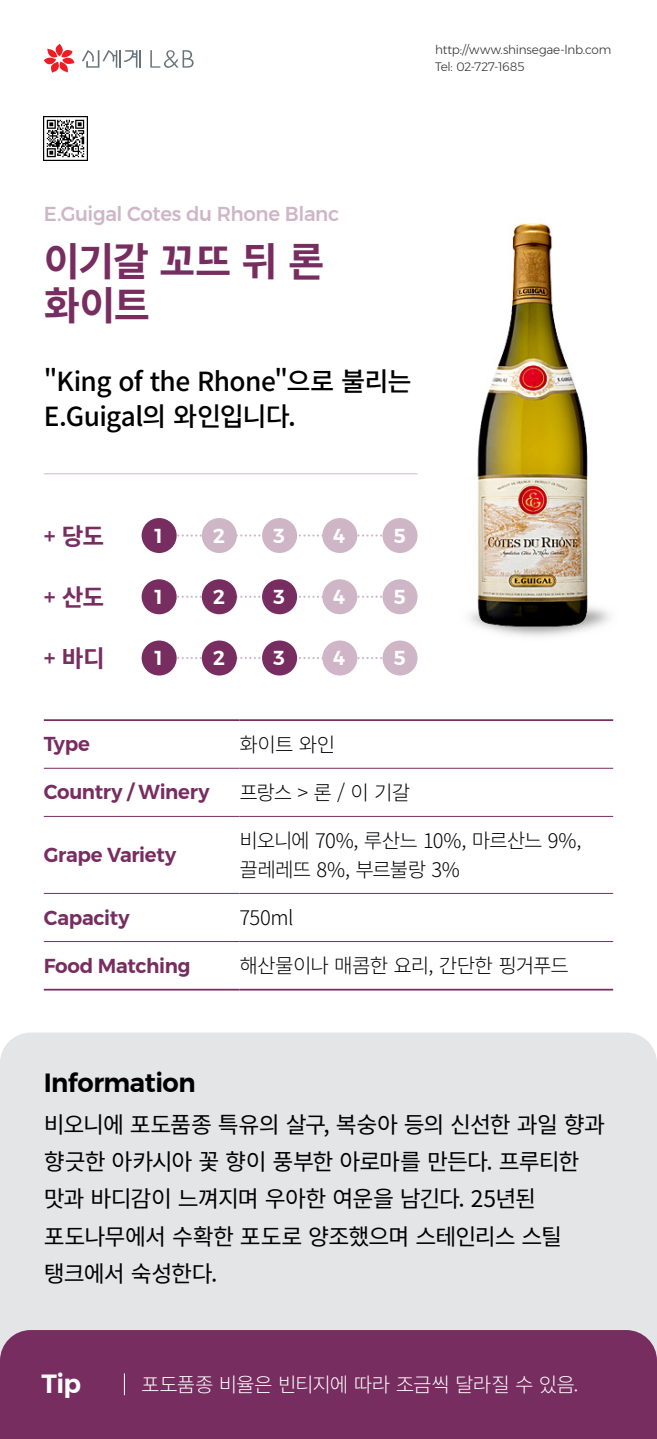
<style>
.page{position:relative;width:657px;height:1439px;background:#fff}
.page>*{position:absolute;margin:0;border:0;box-sizing:border-box;transform-origin:0 0}
.와인제목_45{font:700 39.38px/43.8px "Source Han Sans K";letter-spacing:-.045em;color:#772d60}
.와인소개_30{font:500 26.25px/35px "Source Han Sans K";letter-spacing:-.025em;color:#000}
.t1{font:600 26.25px "Montserrat";letter-spacing:-.02em;color:#000}
.본문영문_30{font:600 26.25px "Montserrat";color:#fff}
.본문_26{font:700 23.62px "Source Han Sans K";color:#772d60}
.t2{font:22.75px/37.2px "Source Han Sans K";letter-spacing:-.04em;color:#000}
.표__팁_23{font:300 20.12px/28.9px "Source Han Sans K";letter-spacing:-.045em;color:#000}
.표_영문{font:600 20.12px "Montserrat";letter-spacing:-.015em;color:#772d60}
.와인영문_23{font:500 20.12px "Montserrat";letter-spacing:-.02em;color:#cfb6c7}
.표__팁_23-2{font:300 20.12px "Source Han Sans K";letter-spacing:-.05em;color:#fff}
.표_영문-2{font:600 20.12px "Montserrat";color:#fff}
.신세계_주소전화_14{font:300 12.25px "Montserrat";letter-spacing:-.015em;color:#333}
.s1{font-family:"Montserrat";font-weight:500}
</style>
<div class="page">
<img style="left:377px;top:222px;width:233px;height:415px">
<svg style="left:44px;top:44px;width:30px;height:29px"></svg>
<svg style="left:82px;top:50px;width:58px;height:18px"></svg>
<svg style="left:150px;top:50px;width:43px;height:18px"></svg>
<img style="left:44px;top:116px;width:43px;height:44px">
<svg style="left:176px;top:534px;width:206px;height:3px"></svg>
<div style="left:141px;top:518px;width:35px;height:35px;background:#772d60;border-radius:50%"></div>
<div style="left:202px;top:518px;width:35px;height:35px;background:#cfb6c7;border-radius:50%"></div>
<div style="left:262px;top:518px;width:35px;height:35px;background:#cfb6c7;border-radius:50%"></div>
<div style="left:322px;top:518px;width:35px;height:35px;background:#cfb6c7;border-radius:50%"></div>
<div style="left:382px;top:518px;width:35px;height:35px;background:#cfb6c7;border-radius:50%"></div>
<svg style="left:176px;top:596px;width:206px;height:2px"></svg>
<div style="left:141px;top:579px;width:35px;height:35px;background:#772d60;border-radius:50%"></div>
<div style="left:202px;top:579px;width:35px;height:35px;background:#772d60;border-radius:50%"></div>
<div style="left:262px;top:579px;width:35px;height:35px;background:#772d60;border-radius:50%"></div>
<div style="left:322px;top:579px;width:35px;height:35px;background:#cfb6c7;border-radius:50%"></div>
<div style="left:382px;top:579px;width:35px;height:35px;background:#cfb6c7;border-radius:50%"></div>
<svg style="left:176px;top:657px;width:206px;height:2px"></svg>
<div style="left:141px;top:640px;width:35px;height:36px;background:#772d60;border-radius:50%"></div>
<div style="left:202px;top:640px;width:35px;height:36px;background:#772d60;border-radius:50%"></div>
<div style="left:262px;top:640px;width:35px;height:36px;background:#772d60;border-radius:50%"></div>
<div style="left:322px;top:640px;width:35px;height:36px;background:#cfb5c7;border-radius:50%"></div>
<div style="left:382px;top:640px;width:35px;height:36px;background:#cfb6c7;border-radius:50%"></div>
<hr style="left:44px;top:473px;width:373px;height:1px;background:#cfb6c7">
<hr style="left:44px;top:768px;width:195px;height:1px;background:#772d60">
<hr style="left:239px;top:768px;width:374px;height:1px;background:#772d60">
<hr style="left:44px;top:816px;width:195px;height:1px;background:#772d60">
<hr style="left:239px;top:816px;width:374px;height:1px;background:#772d60">
<hr style="left:44px;top:893px;width:195px;height:1px;background:#772d60">
<hr style="left:239px;top:893px;width:374px;height:1px;background:#772d60">
<hr style="left:44px;top:941px;width:195px;height:1px;background:#772d60">
<hr style="left:239px;top:941px;width:374px;height:1px;background:#772d60">
<hr style="left:44px;top:719px;width:195px;height:2px;background:#772d60">
<hr style="left:239px;top:719px;width:374px;height:2px;background:#772d60">
<hr style="left:44px;top:989px;width:195px;height:1px;background:#772d60">
<hr style="left:239px;top:989px;width:374px;height:1px;background:#772d60">
<div style="left:0;top:1293px;width:656px;height:88px;background:#e4e5e7"></div>
<div style="left:0;top:1378px;width:656px;height:61px;background:#772d60"></div>
<div style="left:0;top:1032px;width:656px;height:296px;background:#e4e5e7;border-radius:31px"></div>
<div style="left:0;top:1330px;width:656px;height:108px;background:#772d60;border-radius:31px"></div>
<svg style="left:124px;top:1373px;width:1px;height:22px"></svg>
<p class="신세계_주소전화_14" style="left:435px;top:41px;width:178px">http://www.shinsegae-lnb.com</p>
<p class="신세계_주소전화_14" style="left:435px;top:57px;width:91px">Tel: 02-727-1685</p>
<p class="와인영문_23" style="left:44px;top:198px;width:297px">E.Guigal Cotes du Rhone Blanc</p>
<p class="와인제목_45" style="left:44px;top:241px;width:282px">이기갈 꼬뜨 뒤 론 화이트</p>
<p class="와인소개_30" style="left:44px;top:365px;width:369px">"King of the Rhone"으로 불리는<br>E.Guigal의 와인입니다.</p>
<p class="본문_26" style="left:44px;top:523px;width:62px"><span class="s1">+</span> 당도</p>
<p class="표_영문-2" style="left:155px;top:519px;width:9px">1</p>
<p class="표_영문-2" style="left:213px;top:519px;width:13px">2</p>
<p class="표_영문-2" style="left:273px;top:519px;width:13px">3</p>
<p class="표_영문-2" style="left:333px;top:519px;width:13px">4</p>
<p class="표_영문-2" style="left:393px;top:519px;width:14px">5</p>
<p class="본문_26" style="left:44px;top:584px;width:62px"><span class="s1">+</span> 산도</p>
<p class="표_영문-2" style="left:155px;top:581px;width:9px">1</p>
<p class="표_영문-2" style="left:213px;top:581px;width:13px">2</p>
<p class="표_영문-2" style="left:273px;top:581px;width:13px">3</p>
<p class="표_영문-2" style="left:333px;top:581px;width:13px">4</p>
<p class="표_영문-2" style="left:393px;top:581px;width:14px">5</p>
<p class="본문_26" style="left:44px;top:645px;width:62px"><span class="s1">+</span> 바디</p>
<p class="표_영문-2" style="left:155px;top:642px;width:9px">1</p>
<p class="표_영문-2" style="left:213px;top:642px;width:13px">2</p>
<p class="표_영문-2" style="left:273px;top:642px;width:13px">3</p>
<p class="표_영문-2" style="left:333px;top:642px;width:13px">4</p>
<p class="표_영문-2" style="left:393px;top:642px;width:14px">5</p>
<p class="표_영문" style="left:44px;top:728px;width:48px">Type</p>
<p class="표__팁_23" style="left:239px;top:730px;width:97px">화이트 와인</p>
<p class="표_영문" style="left:44px;top:776px;width:167px">Country / Winery</p>
<p class="표__팁_23" style="left:239px;top:779px;width:172px">프랑스 &gt; 론 / 이 기갈</p>
<p class="표_영문" style="left:44px;top:839px;width:134px">Grape Variety</p>
<p class="표__팁_23" style="left:239px;top:827px;width:343px">비오니에 70%, 루산느 10%, 마르산느 9%, 끌레레뜨 8%, 부르불랑 3%</p>
<p class="표_영문" style="left:44px;top:901px;width:87px">Capacity</p>
<p class="표__팁_23" style="left:239px;top:904px;width:56px">750ml</p>
<p class="표_영문" style="left:44px;top:950px;width:148px">Food Matching</p>
<p class="표__팁_23" style="left:239px;top:952px;width:331px">해산물이나 매콤한 요리, 간단한 핑거푸드</p>
<p class="t1" style="left:44px;top:1062px;width:153px">Information</p>
<p class="t2" style="left:44px;top:1107px;width:562px">비오니에 포도품종 특유의 살구, 복숭아 등의 신선한 과일 향과 향긋한 아카시아 꽃 향이 풍부한 아로마를 만든다. 프루티한 맛과 바디감이 느껴지며 우아한 여운을 남긴다. 25년된 포도나무에서 수확한 포도로 양조했으며 스테인리스 스틸 탱크에서 숙성한다.</p>
<p class="본문영문_30" style="left:42px;top:1363px;width:41px">Tip</p>
<p class="표__팁_23-2" style="left:141px;top:1374px;width:439px">포도품종 비율은 빈티지에 따라 조금씩 달라질 수 있음.</p>
</div>
